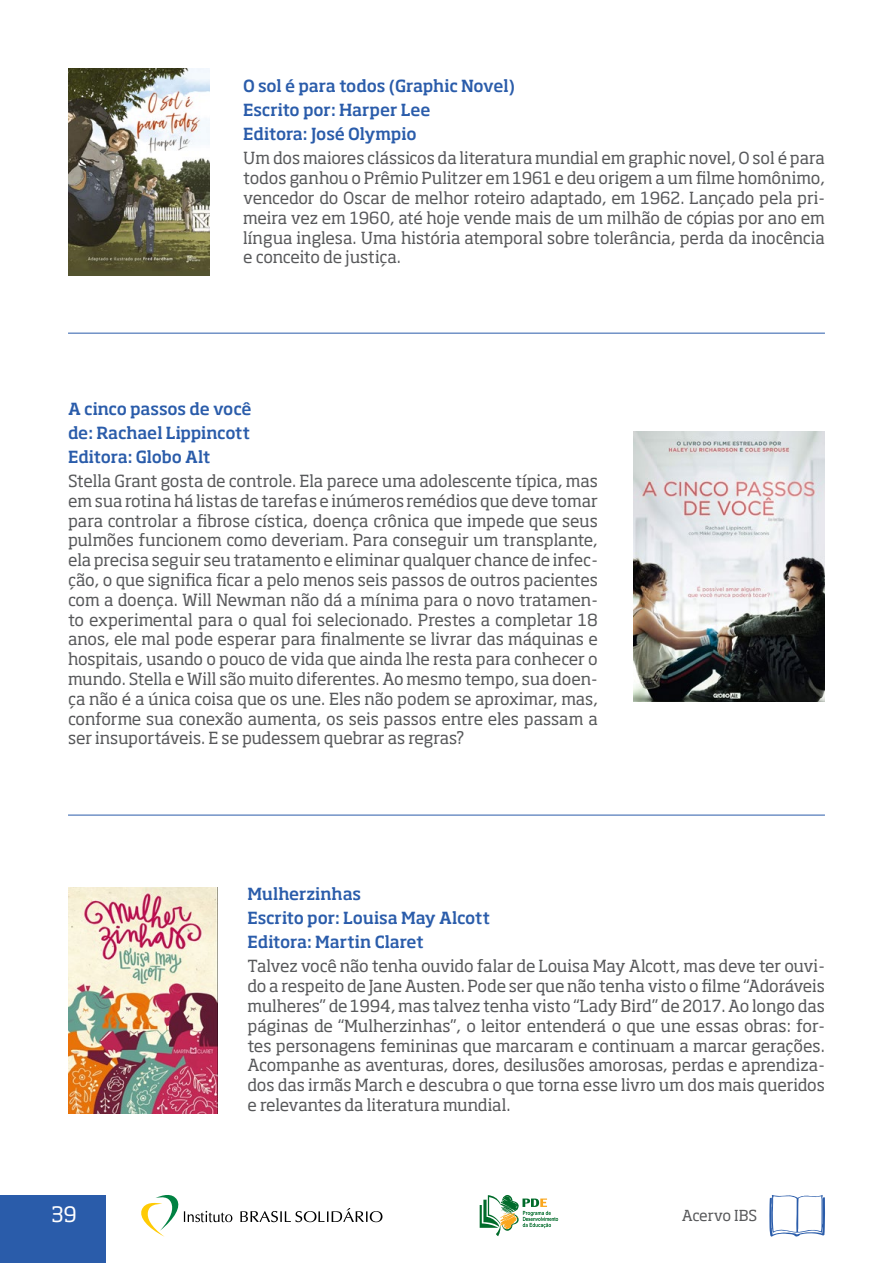
<style>
.page{position:relative;width:893px;height:1263px;background:#fff}
.page>*{position:absolute;margin:0;border:0;box-sizing:border-box;transform-origin:0 0}
.t1{font:21px "Soho Std";color:#fff}
.t2{font:16.5px/19.8px "Soho Std";letter-spacing:-.01em;color:#58595b;text-align:justify}
.t3{font:500 16.5px/24px "Soho Std";letter-spacing:-.01em;color:#2a5caa}
.t4{font:15px "Soho Std";color:#58595b}
</style>
<div class="page">
<div style="left:0;top:1195px;width:106px;height:68px;background:#2a5caa"></div>
<svg style="left:240px;top:1208px;width:142px;height:14px"></svg>
<svg style="left:141px;top:1195px;width:91px;height:42px"></svg>
<svg style="left:480px;top:1195px;width:78px;height:41px"></svg>
<svg style="left:769px;top:1195px;width:56px;height:42px"></svg>
<hr style="left:68px;top:815px;width:757px;height:1px;background:#2a5caa">
<img style="left:68px;top:68px;width:141px;height:208px">
<img style="left:68px;top:887px;width:149px;height:226px">
<hr style="left:68px;top:333px;width:757px;height:1px;background:#2a5caa">
<img style="left:634px;top:432px;width:191px;height:270px">
<p class="t3" style="left:243px;top:74px;width:273px">O sol é para todos (Graphic Novel)<br>Escrito por: Harper Lee<br>Editora: José Olympio</p>
<p class="t2" style="left:243px;top:148px;width:583px">Um dos maiores clássicos da literatura mundial em graphic novel, O sol é para todos ganhou o Prêmio Pulitzer em 1961 e deu origem a um filme homônimo, vencedor do Oscar de melhor roteiro adaptado, em 1962. Lançado pela pri&shy;meira vez em 1960, até hoje vende mais de um milhão de cópias por ano em língua inglesa. Uma história atemporal sobre tolerância, perda da inocência e conceito de justiça.</p>
<p class="t3" style="left:68px;top:396px;width:185px;text-align:justify">A cinco passos de você de: Rachael Lippincott Editora: Globo Alt</p>
<p class="t2" style="left:68px;top:471px;width:531px">Stella Grant gosta de controle. Ela parece uma adolescente típica, mas em sua rotina há listas de tarefas e inúmeros remédios que deve tomar para controlar a fibrose cística, doença crônica que impede que seus pulmões funcionem como deveriam. Para conseguir um transplante, ela precisa seguir seu tratamento e eliminar qualquer chance de infec&shy;ção, o que significa ficar a pelo menos seis passos de outros pacientes com a doença. Will Newman não dá a mínima para o novo tratamen&shy;to experimental para o qual foi selecionado. Prestes a completar 18 anos, ele mal pode esperar para finalmente se livrar das máquinas e hospitais, usando o pouco de vida que ainda lhe resta para conhecer o mundo. Stella e Will são muito diferentes. Ao mesmo tempo, sua doen&shy;ça não é a única coisa que os une. Eles não podem se aproximar, mas, conforme sua conexão aumenta, os seis passos entre eles passam a ser insuportáveis. E se pudessem quebrar as regras?</p>
<p class="t3" style="left:247px;top:882px;width:244px">Mulherzinhas<br>Escrito por: Louisa May Alcott<br>Editora: Martin Claret</p>
<p class="t2" style="left:247px;top:956px;width:579px">Talvez você não tenha ouvido falar de Louisa May Alcott, mas deve ter ouvi&shy;do a respeito de Jane Austen. Pode ser que não tenha visto o filme “Adoráveis mulheres” de 1994, mas talvez tenha visto “Lady Bird” de 2017. Ao longo das páginas de “Mulherzinhas”, o leitor entenderá o que une essas obras: for&shy;tes personagens femininas que marcaram e continuam a marcar gerações.<br>Acompanhe as aventuras, dores, desilusões amorosas, perdas e aprendiza&shy;dos das irmãs March e descubra o que torna esse livro um dos mais queridos e relevantes da literatura mundial.</p>
<p class="t1" style="left:51px;top:1201px;width:27px">39</p>
<p class="t4" style="left:682px;top:1206px;width:77px">Acervo IBS</p>
</div>
